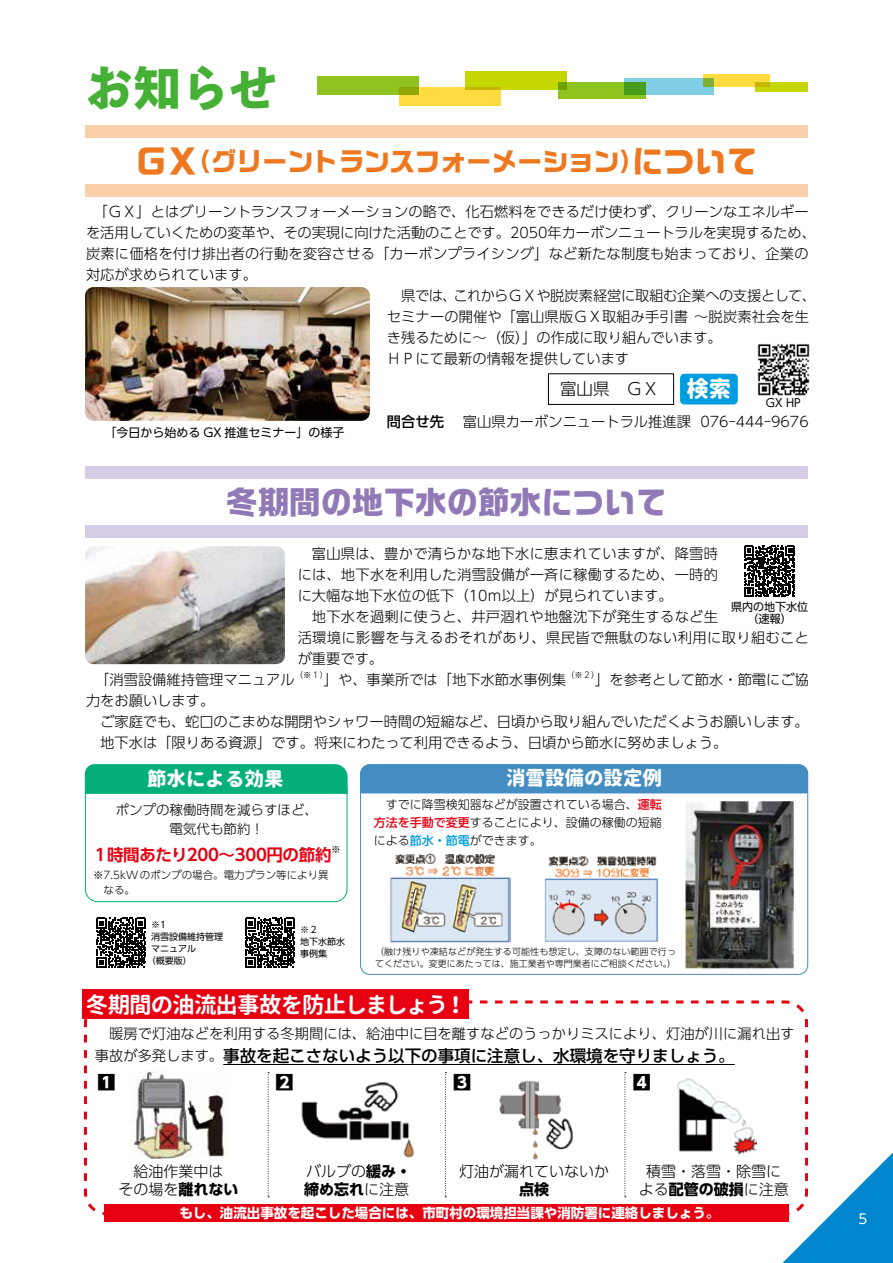
<style>
.page{position:relative;width:893px;height:1263px;background:#fff}
.page>*{position:absolute;margin:0;border:0;box-sizing:border-box;transform-origin:0 0}
.t1{font:48px "Bokutoh Ruika 07";color:#45b035}
.t2{font:700 31.5px "Ro G San Srf Std";color:#9079b6}
.t3{font:700 25.5px "Ro G San Srf Std";color:#ee781f}
.t4{font:700 22.5px "Gen Jyuu Gothic X";letter-spacing:-.04em;color:#fff}
.t5{font:800 19.5px "Gen Jyuu Gothic X";color:#fff}
.t6{font:800 18px "UD Shin Go Pro";color:#000}
.t7{font:500 16.5px "UD Shin Go Pro";color:#000}
.t8{font:700 16.5px "UD Shin Go Pro De";letter-spacing:-.02em;color:#e60012}
.t9{font:300 16.5px "UD Shin Go Pro";color:#000}
.t10{font:300 15px/18px "UD Shin Go Pro";color:#000;text-align:center}
.t11{font:700 15px "UD Shin Go Pro";color:#000}
.t12{font:300 14.25px/21px "UD Shin Go Pro";color:#000;text-align:justify}
.t13{font:300 14.25px/21px "UD Shin Go Pro";letter-spacing:.025em;color:#000}
.t14{font:300 14.25px "UD Shin Go Pro";letter-spacing:-.025em;color:#000}
.t15{font:700 13.5px "UD Shin Go Pro";color:#fff}
.t16{font:300 13.5px/19.5px "UD Shin Go Pro";color:#000;text-align:center}
.t17{font:13.5px "UD Shin Go Pro";color:#fff}
.t18{font:300 12px/18px "UD Shin Go Pro";color:#000;text-align:justify}
.t19{font:12px "UD Shin Go Pro";color:#000}
.t20{font:11.25px/12px "UD Shin Go Pro";color:#000;text-align:center}
.t21{font:300 10.5px/15px "UD Shin Go Pro";color:#000}
.t22{font:700 9.6px "UD Shin Go Pro De";color:#000}
.t23{font:300 9px/12px "UD Shin Go Pro";letter-spacing:.015em;color:#000}
.t24{font:9px/12px "UD Shin Go Pro";color:#000}
.t25{font:300 8.25px "UD Shin Go Pro";color:#000}
.s1{font-size:31.5px}
.s2{font-family:"Gen Jyuu Gothic X";font-weight:800;font-size:22.5px;color:#fff}
.s3{font-weight:500}
.s4{font-weight:500;color:#e60012}
.s5{font-weight:500;color:#009de1}
.s6{font-weight:300;font-size:14.25px}
.s7{font-weight:700}
</style>
<div class="page">
<div style="left:85px;top:125px;width:723px;height:13px;background:#fad0ab"></div>
<div style="left:85px;top:466px;width:723px;height:13px;background:#d5cde6"></div>
<div style="left:85px;top:184px;width:723px;height:13px;background:#fad0ab"></div>
<div style="left:85px;top:525px;width:723px;height:13px;background:#d5cde6"></div>
<div style="left:624px;top:78px;width:90px;height:17px;background:#81cde4"></div>
<svg style="left:558px;top:82px;width:87px;height:16px"></svg>
<div style="left:465px;top:71px;width:102px;height:19px;background:#c4d700"></div>
<div style="left:755px;top:82px;width:53px;height:9px;background:#c4d700"></div>
<div style="left:399px;top:88px;width:102px;height:18px;background:#ffdb3f"></div>
<svg style="left:703px;top:75px;width:66px;height:12px"></svg>
<div style="left:317px;top:77px;width:102px;height:18px;background:#8fc31f"></div>
<img style="left:85px;top:546px;width:200px;height:118px">
<img style="left:85px;top:287px;width:285px;height:134px">
<div style="left:548px;top:374px;width:126px;height:31px;background:#fff;border:1px solid #000"></div>
<div style="left:680px;top:374px;width:58px;height:30px;background:#009de1;border-radius:4px"></div>
<svg style="left:744px;top:546px;width:51px;height:51px"></svg>
<img style="left:757px;top:344px;width:53px;height:52px">
<svg style="left:85px;top:764px;width:263px;height:30px;background:#08b07c"></svg>
<div style="left:85px;top:777px;width:262px;height:125px;border:1px solid #04af7a;border-radius:12px"></div>
<svg style="left:96px;top:918px;width:50px;height:49px"></svg>
<svg style="left:245px;top:918px;width:50px;height:49px"></svg>
<div style="left:360px;top:764px;width:448px;height:29px;background:#448dc3"></div>
<svg style="left:84px;top:1000px;width:725px;height:215px"></svg>
<div style="left:82px;top:989px;width:387px;height:30px;background:#e60012"></div>
<div style="left:104px;top:1204px;width:684px;height:17px;background:#e60012"></div>
<img style="left:684px;top:800px;width:112px;height:169px">
<img style="left:390px;top:853px;width:121px;height:90px">
<img style="left:544px;top:856px;width:114px;height:86px">
<svg style="left:118px;top:1031px;width:775px;height:232px"></svg>
<h1 class="t1" style="left:85px;top:64px;width:193px">お知らせ</h1>
<h3 class="t3" style="left:135px;top:143px;width:624px"><span class="s1">ＧＸ</span>（グリーントランスフォーメーション）<span class="s1">について</span></h3>
<p class="t12" style="left:94px;top:200px;width:717px">「ＧＸ」とはグリーントランスフォーメーションの略で、化石燃料をできるだけ使わず、クリーンなエネルギー</p>
<p class="t12" style="left:86px;top:221px;width:731px">を活用していくための変革や、その実現に向けた活動のことです。2050年カーボンニュートラルを実現するため、</p>
<p class="t12" style="left:86px;top:242px;width:724px">炭素に価格を付け排出者の行動を変容させる「カーボンプライシング」など新たな制度も始まっており、企業の</p>
<p class="t12" style="left:86px;top:263px;width:172px">対応が求められています。</p>
<p class="t14" style="left:401px;top:284px;width:416px">県では、これからＧＸや脱炭素経営に取組む企業への支援として、</p>
<p class="t12" style="left:387px;top:305px;width:423px">セミナーの開催や「富山県版ＧＸ取組み手引書 ～脱炭素社会を生</p>
<p class="t12" style="left:387px;top:326px;width:336px">き残るために～（仮）」の作成に取り組んでいます。</p>
<p class="t12" style="left:387px;top:347px;width:258px">ＨＰにて最新の情報を提供しています　</p>
<p class="t19" style="left:104px;top:422px;width:241px">「今日から始める GX 推進セミナー」の様子</p>
<p class="t9" style="left:560px;top:375px;width:173px">富山県　ＧＸ <span class="s2">検索</span></p>
<p class="t20" style="left:766px;top:397px;width:36px">GX HP</p>
<p class="t12" style="left:387px;top:410px;width:423px"><span class="s3">問合せ先</span> 　富山県カーボンニュートラル推進課 076-444-9676</p>
<h2 class="t2" style="left:226px;top:480px;width:442px">冬期間の地下水の節水について</h2>
<p class="t12" style="left:298px;top:542px;width:422px;text-indent:14px">富山県は、豊かで清らかな地下水に恵まれていますが、降雪時には、地下水を利用した消雪設備が一斉に稼働するため、一時的に大幅な地下水位の低下（10ｍ以上）が見られています。</p>
<p class="t13" style="left:298px;top:605px;width:513px;text-indent:14px">地下水を過剰に使うと、井戸涸れや地盤沈下が発生するなど生<br>活環境に影響を与えるおそれがあり、県民皆で無駄のない利用に取り組むことが重要です。</p>
<p class="t20" style="left:731px;top:600px;width:79px">県内の地下水位（速報）</p>
<p class="t12" style="left:95px;top:668px;width:201px">「消雪設備維持管理マニュアル</p>
<p class="t25" style="left:295px;top:668px;width:35px">（※１）</p>
<p class="t12" style="left:324px;top:668px;width:244px">」や、事業所では「地下水節水事例集</p>
<p class="t25" style="left:566px;top:668px;width:35px">（※２）</p>
<p class="t12" style="left:595px;top:668px;width:215px">」を参考として節水・節電にご協</p>
<p class="t12" style="left:100px;top:689px;width:710px;text-align:left;text-indent:-14px">力をお願いします。<br>ご家庭でも、蛇口のこまめな開閉やシャワー時間の短縮など、日頃から取り組んでいただくようお願いします。地下水は「限りある資源」です。将来にわたって利用できるよう、日頃から節水に努めましょう。</p>
<h3 class="t5" style="left:147px;top:764px;width:138px">節水による効果</h3>
<p class="t16" style="left:116px;top:799px;width:204px">ポンプの稼働時間を減らすほど、電気代も節約！</p>
<p class="t8" style="left:92px;top:841px;width:241px">１時間あたり200～300円の節約</p>
<p class="t22" style="left:331px;top:841px;width:11px">※</p>
<p class="t21" style="left:104px;top:867px;width:227px;text-indent:-11px">※7.5kWのポンプの場合。電力プラン等により異なる。</p>
<h3 class="t5" style="left:506px;top:764px;width:157px">消雪設備の設定例</h3>
<p class="t18" style="left:374px;top:795px;width:289px;text-indent:12px">すでに降雪検知器などが設置されている場合、<span class="s4">運転方法を手動で変更</span>することにより、設備の稼働の短縮による<span class="s5">節水・節電</span>ができます。</p>
<p class="t24" style="left:151px;top:918px;width:16px">※1</p>
<p class="t24" style="left:151px;top:930px;width:73px">消雪設備維持管理</p>
<p class="t24" style="left:151px;top:942px;width:46px">マニュアル</p>
<p class="t24" style="left:147px;top:954px;width:46px">（概要版）</p>
<p class="t24" style="left:300px;top:923px;width:46px">※２<br>地下水節水事例集</p>
<p class="t23" style="left:375px;top:945px;width:303px">（融け残りや凍結などが発生する可能性も想定し、支障のない範囲で行ってください。変更にあたっては、施工業者や専門業者にご相談ください。）</p>
<h3 class="t4" style="left:86px;top:988px;width:383px">冬期間の油流出事故を防止しましょう！</h3>
<p class="t12" style="left:109px;top:1023px;width:687px">暖房で灯油などを利用する冬期間には、給油中に目を離すなどのうっかりミスにより、灯油が川に漏れ出す</p>
<p class="t7" style="left:95px;top:1042px;width:641px"><span class="s6">事故が多発します。</span>事故を起こさないよう以下の事項に注意し、水環境を守りましょう。</p>
<p class="t6" style="left:97px;top:1067px;width:19px">1</p>
<p class="t6" style="left:275px;top:1067px;width:19px">2</p>
<p class="t6" style="left:453px;top:1067px;width:19px">3</p>
<p class="t6" style="left:633px;top:1067px;width:19px">4</p>
<p class="t10" style="left:118px;top:1162px;width:121px">給油作業中は<br>その場を<span class="s7">離れない</span></p>
<p class="t10" style="left:304px;top:1162px;width:108px;text-align:left">バルブの<span class="s7">緩み・締め忘れ</span>に注意</p>
<p class="t10" style="left:459px;top:1162px;width:151px">灯油が漏れていないか</p>
<p class="t11" style="left:519px;top:1177px;width:31px">点検</p>
<p class="t10" style="left:639px;top:1162px;width:151px">積雪・落雪・除雪による<span class="s7">配管の破損</span>に注意</p>
<p class="t15" style="left:179px;top:1202px;width:541px">もし、油流出事故を起こした場合には、市町村の環境担当課や消防署に連絡しましょう。</p>
<p class="t17" style="left:858px;top:1208px;width:10px">5</p>
</div>
